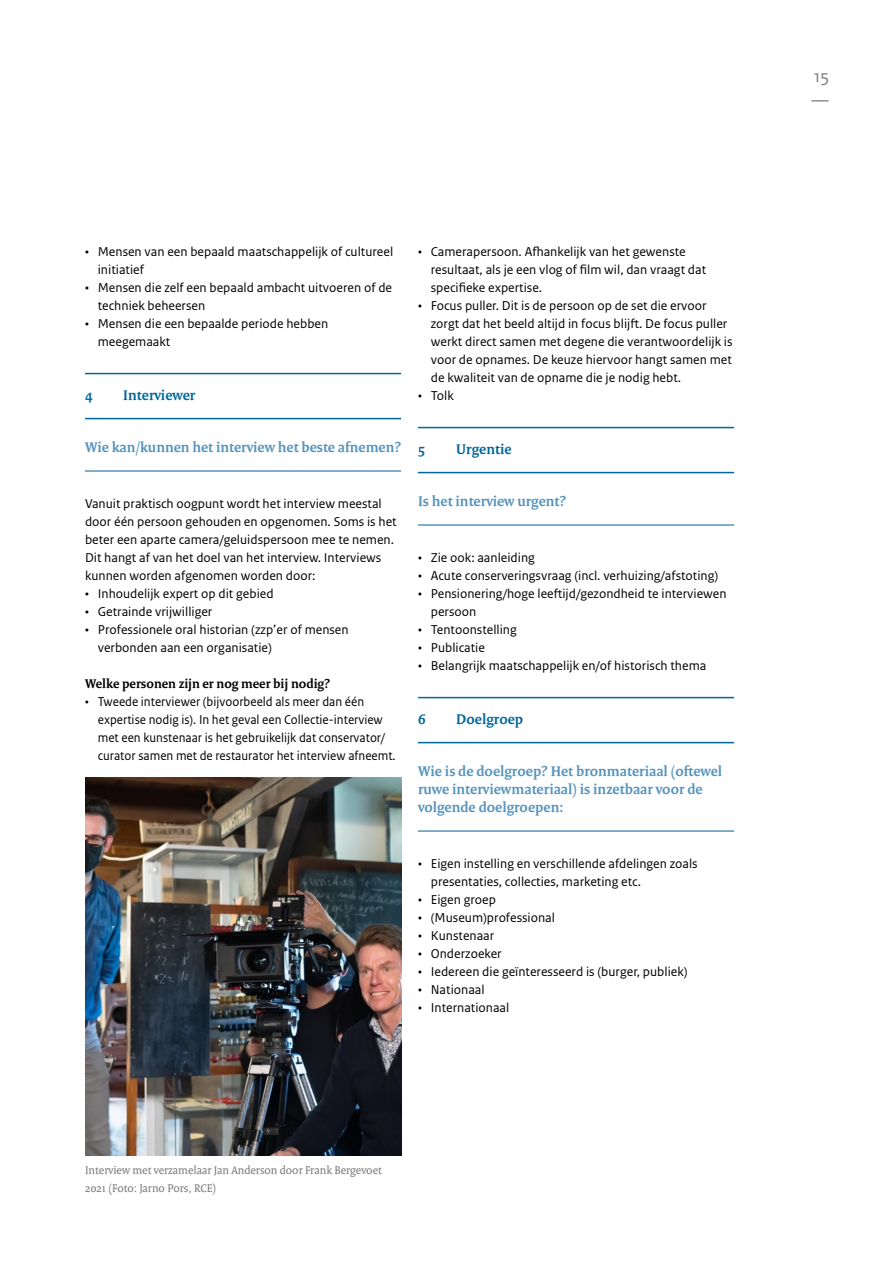
<style>
.page{position:relative;width:893px;height:1263px;background:#fff}
.page>*{position:absolute;margin:0;border:0;box-sizing:border-box;transform-origin:0 0}
.t1{font:18px/24px "Rijksoverheid Sans Text";color:#7c7b7b}
.H4_02_RCE_ALINEAKOP_ONDER_PARA_1_STREEP{font:700 15px/18px "Rijksoverheid Serif";color:#5794bc}
.H3_02_RCE_PARAGRAAFKOP_STREPEN_bijlage{font:700 15px "Rijksoverheid Serif";color:#00689a}
.P_05_BROODTEKST{font:13.5px/18px "Rijksoverheid Sans Text";color:#000}
.P_05_BROODTEKST-2{font:13.5px/18px "Rijksoverheid Sans Text";color:#000;scale:.95 1}
.P_04_TUSSENKOP{font:700 13.5px "Rijksoverheid Serif";color:#000}
.P_10_BIJSCHRIFT{font:12px/18px "Rijksoverheid Serif";color:#7c7b7b}
</style>
<div class="page">
<hr style="left:85px;top:373px;width:316px;height:1px;background:#00689a">
<hr style="left:85px;top:418px;width:316px;height:1px;background:#00689a">
<hr style="left:85px;top:470px;width:316px;height:2px;background:#5794bc">
<hr style="left:418px;top:427px;width:316px;height:1px;background:#00689a">
<hr style="left:418px;top:472px;width:316px;height:1px;background:#00689a">
<hr style="left:418px;top:524px;width:316px;height:2px;background:#5794bc">
<hr style="left:418px;top:697px;width:316px;height:1px;background:#00689a">
<hr style="left:418px;top:742px;width:316px;height:1px;background:#00689a">
<hr style="left:418px;top:830px;width:316px;height:2px;background:#5794bc">
<img style="left:85px;top:778px;width:316px;height:378px">
<p class="P_05_BROODTEKST" style="left:98px;top:243px;width:297px;text-indent:-13px">• Mensen van een bepaald maatschappelijk of cultureel initiatief</p>
<p class="P_05_BROODTEKST" style="left:98px;top:279px;width:296px;text-indent:-13px">• Mensen die zelf een bepaald ambacht uitvoeren of de techniek beheersen</p>
<p class="P_05_BROODTEKST" style="left:98px;top:315px;width:232px;text-indent:-13px">• Mensen die een bepaalde periode hebben meegemaakt</p>
<h3 class="H3_02_RCE_PARAGRAAFKOP_STREPEN_bijlage" style="left:85px;top:386px;width:9px">4</h3>
<h3 class="H3_02_RCE_PARAGRAAFKOP_STREPEN_bijlage" style="left:123px;top:386px;width:74px">Interviewer</h3>
<h4 class="H4_02_RCE_ALINEAKOP_ONDER_PARA_1_STREEP" style="left:85px;top:438px;width:317px">Wie kan/kunnen het interview het beste afnemen?</h4>
<p class="P_05_BROODTEKST" style="left:85px;top:495px;width:313px">Vanuit praktisch oogpunt wordt het interview meestal door één persoon gehouden en opgenomen. Soms is het beter een aparte camera/geluidspersoon mee te nemen.<br>Dit hangt af van het doel van het interview. Interviews kunnen worden afgenomen worden door:</p>
<p class="P_05_BROODTEKST" style="left:85px;top:585px;width:190px">• Inhoudelijk expert op dit gebied</p>
<p class="P_05_BROODTEKST" style="left:85px;top:603px;width:129px">• Getrainde vrijwilliger</p>
<p class="P_05_BROODTEKST" style="left:98px;top:621px;width:252px;text-indent:-13px">• Professionele oral historian (zzp’er of mensen verbonden aan een organisatie)</p>
<p class="P_04_TUSSENKOP" style="left:85px;top:675px;width:247px">Welke personen zijn er nog meer bij nodig?</p>
<p class="P_05_BROODTEKST-2" style="left:98px;top:693px;width:315px;text-indent:-13px">• Tweede interviewer (bijvoorbeeld als meer dan één expertise nodig is). In het geval een Collectie-interview met een kunstenaar is het gebruikelijk dat conservator/ curator samen met de restaurator het interview afneemt.</p>
<p class="P_05_BROODTEKST" style="left:431px;top:243px;width:277px;text-indent:-13px">• Camerapersoon. Afhankelijk van het gewenste resultaat, als je een vlog of film wil, dan vraagt dat specifieke expertise.</p>
<p class="P_05_BROODTEKST" style="left:431px;top:297px;width:303px;text-indent:-13px">• Focus puller. Dit is de persoon op de set die ervoor zorgt dat het beeld altijd in focus blijft. De focus puller werkt direct samen met degene die verantwoordelijk is voor de opnames. De keuze hiervoor hangt samen met de kwaliteit van de opname die je nodig hebt.</p>
<p class="P_05_BROODTEKST" style="left:418px;top:387px;width:37px">• Tolk</p>
<h3 class="H3_02_RCE_PARAGRAAFKOP_STREPEN_bijlage" style="left:418px;top:440px;width:8px">5</h3>
<h3 class="H3_02_RCE_PARAGRAAFKOP_STREPEN_bijlage" style="left:456px;top:440px;width:57px">Urgentie</h3>
<h4 class="H4_02_RCE_ALINEAKOP_ONDER_PARA_1_STREEP" style="left:418px;top:492px;width:150px">Is het interview urgent?</h4>
<p class="P_05_BROODTEKST" style="left:418px;top:549px;width:118px">• Zie ook: aanleiding</p>
<p class="P_05_BROODTEKST" style="left:418px;top:567px;width:302px">• Acute conserveringsvraag (incl. verhuizing/afstoting)</p>
<p class="P_05_BROODTEKST" style="left:431px;top:585px;width:297px;text-indent:-13px">• Pensionering/hoge leeftijd/gezondheid te interviewen persoon</p>
<p class="P_05_BROODTEKST" style="left:418px;top:621px;width:100px">• Tentoonstelling</p>
<p class="P_05_BROODTEKST" style="left:418px;top:639px;width:68px">• Publicatie</p>
<p class="P_05_BROODTEKST" style="left:418px;top:657px;width:290px">• Belangrijk maatschappelijk en/of historisch thema</p>
<h3 class="H3_02_RCE_PARAGRAAFKOP_STREPEN_bijlage" style="left:418px;top:710px;width:9px">6</h3>
<h3 class="H3_02_RCE_PARAGRAAFKOP_STREPEN_bijlage" style="left:456px;top:710px;width:68px">Doelgroep</h3>
<h4 class="H4_02_RCE_ALINEAKOP_ONDER_PARA_1_STREEP" style="left:418px;top:762px;width:306px">Wie is de doelgroep? Het bronmateriaal (oftewel ruwe interviewmateriaal) is inzetbaar voor de volgende doelgroepen:</h4>
<p class="P_05_BROODTEKST" style="left:431px;top:855px;width:268px;text-indent:-13px">• Eigen instelling en verschillende afdelingen zoals presentaties, collecties, marketing etc.</p>
<p class="P_05_BROODTEKST" style="left:418px;top:891px;width:79px">• Eigen groep</p>
<p class="P_05_BROODTEKST" style="left:418px;top:909px;width:138px">• (Museum)professional</p>
<p class="P_05_BROODTEKST" style="left:418px;top:927px;width:78px">• Kunstenaar</p>
<p class="P_05_BROODTEKST" style="left:418px;top:945px;width:85px">• Onderzoeker</p>
<p class="P_05_BROODTEKST" style="left:418px;top:963px;width:271px">• Iedereen die geïnteresseerd is (burger, publiek)</p>
<p class="P_05_BROODTEKST" style="left:418px;top:981px;width:68px">• Nationaal</p>
<p class="P_05_BROODTEKST" style="left:418px;top:999px;width:93px">• Internationaal</p>
<p class="P_10_BIJSCHRIFT" style="left:85px;top:1161px;width:298px">Interview met verzamelaar Jan Anderson door Frank Bergevoet<br>2021 (Foto: Jarno Pors, RCE)</p>
<h1 class="t1" style="left:811px;top:64px;width:19px">15 —</h1>
</div>
